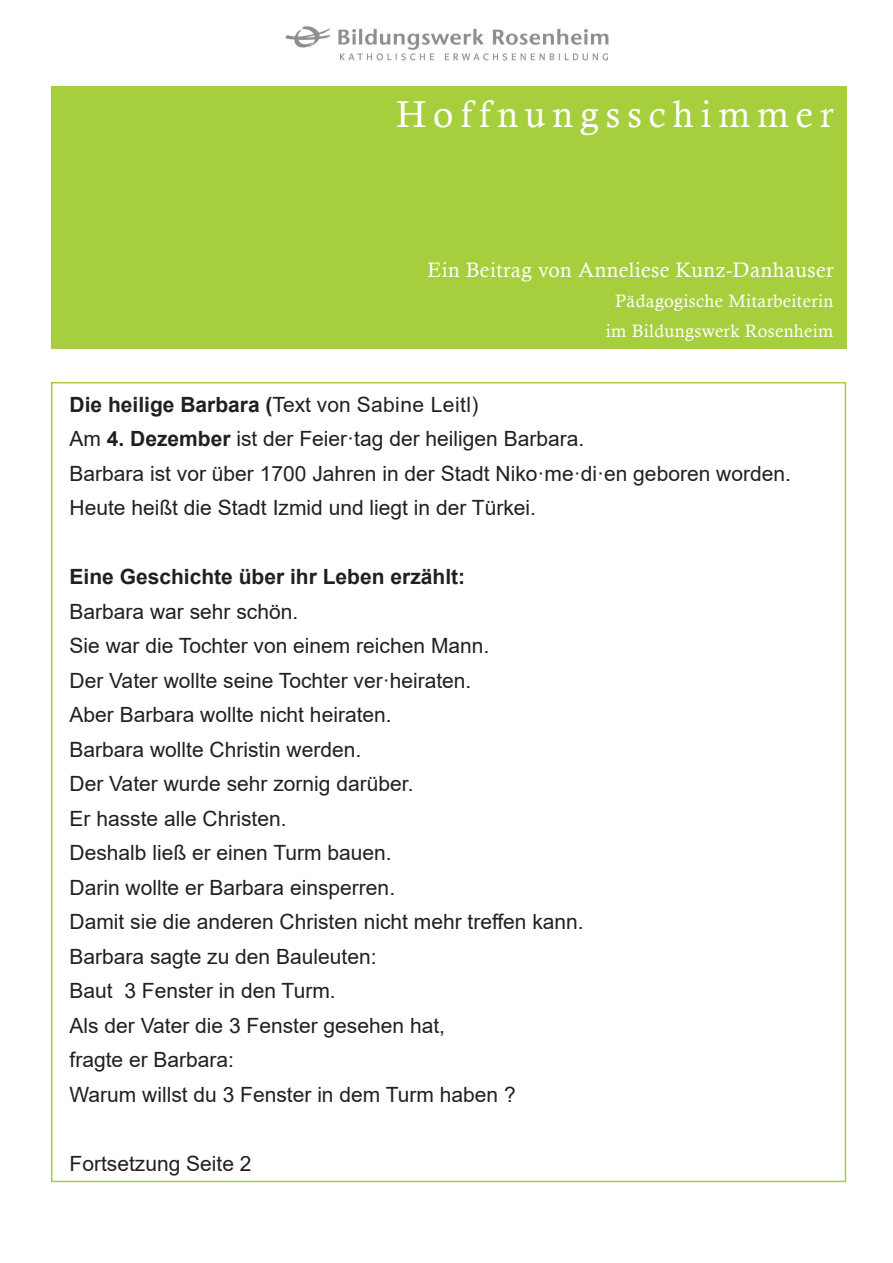
<style>
.page{position:relative;width:893px;height:1263px;background:#fff}
.page>*{position:absolute;margin:0;border:0;box-sizing:border-box;transform-origin:0 0}
.t1{font:37.5px "Calisto";letter-spacing:.19em;color:#fff}
.t2{font:21px/34.5px "Arial";color:#231f20}
.t3{font:21px "Calisto";letter-spacing:.02em;color:#fff}
.t4{font:700 21px "Arial";color:#231f20}
.t5{font:18px/30px "Calisto";letter-spacing:.02em;color:#fff;text-align:center}
.s1{font-weight:700}
</style>
<div class="page">
<div style="left:51px;top:86px;width:795px;height:263px;background:#a6ce3d"></div>
<img style="left:285px;top:26px;width:324px;height:35px">
<h1 class="t1" style="left:396px;top:92px;width:439px">Hoffnungsschimmer</h1>
<p class="t3" style="left:427px;top:257px;width:408px">Ein Beitrag von Anneliese Kunz-Danhauser</p>
<p class="t5" style="left:606px;top:285px;width:229px">Pädagogische Mitarbeiterin im Bildungswerk Rosenheim</p>
<p class="t2" style="left:70px;top:387px;width:723px"><span class="s1">Die heilige Barbara (</span>Text von Sabine Leitl)<br>Am <span class="s1">4. Dezember</span> ist der Feier·tag der heiligen Barbara.<br>Barbara ist vor über 1700 Jahren in der Stadt Niko·me·di·en geboren worden.<br>Heute heißt die Stadt Izmid und liegt in der Türkei.</p>
<p class="t4" style="left:70px;top:562px;width:397px">Eine Geschichte über ihr Leben erzählt:</p>
<p class="t2" style="left:70px;top:594px;width:516px">Barbara war sehr schön.<br>Sie war die Tochter von einem reichen Mann.<br>Der Vater wollte seine Tochter ver·heiraten.<br>Aber Barbara wollte nicht heiraten.<br>Barbara wollte Christin werden.<br>Der Vater wurde sehr zornig darüber.<br>Er hasste alle Christen.<br>Deshalb ließ er einen Turm bauen.<br>Darin wollte er Barbara einsperren.<br>Damit sie die anderen Christen nicht mehr treffen kann.<br>Barbara sagte zu den Bauleuten:<br>Baut 3 Fenster in den Turm.<br>Als der Vater die 3 Fenster gesehen hat,<br>fragte er Barbara:<br>Warum willst du 3 Fenster in dem Turm haben ?</p>
<p class="t2" style="left:70px;top:1146px;width:184px">Fortsetzung Seite 2</p>
</div>
